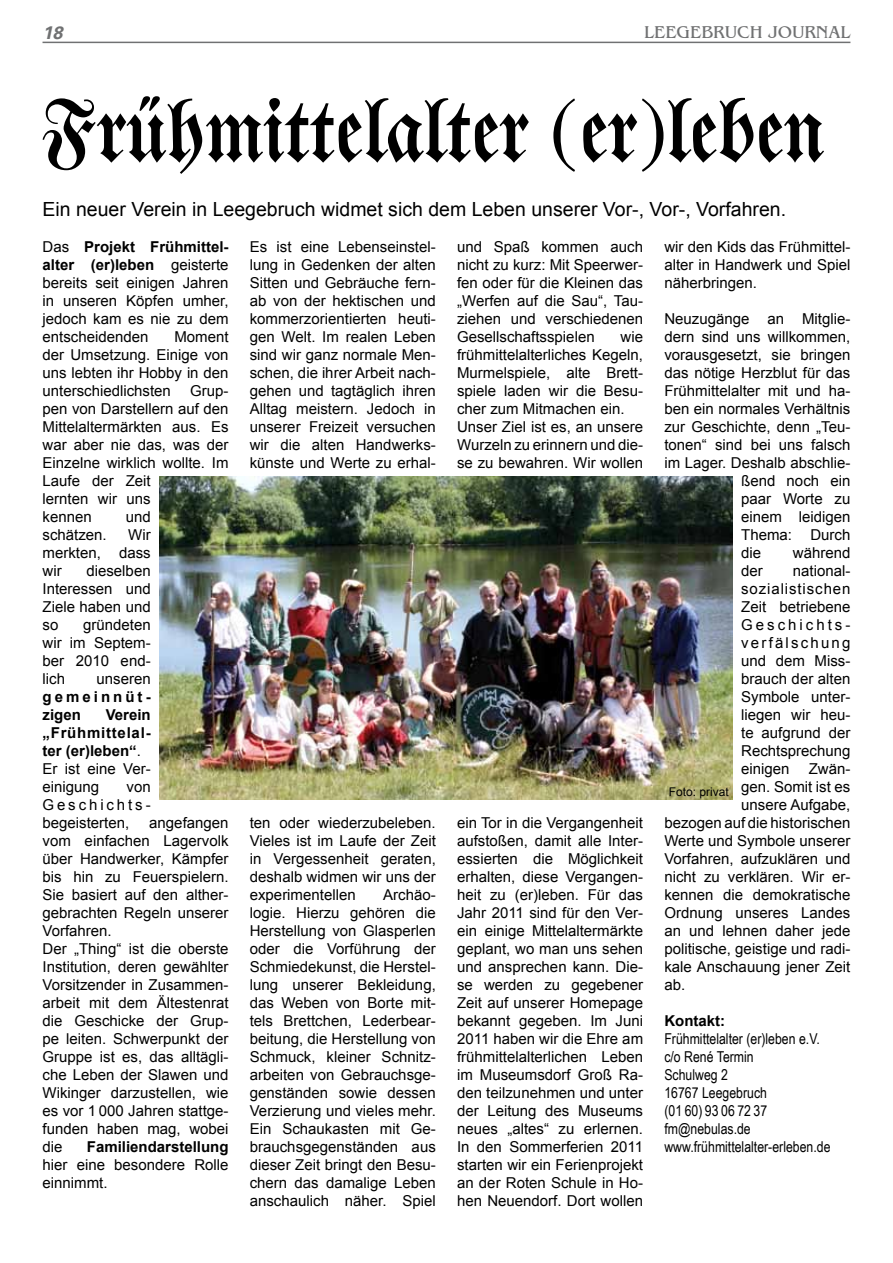
<style>
.page{position:relative;width:893px;height:1263px;background:#fff}
.page>*{position:absolute;margin:0;border:0;box-sizing:border-box;transform-origin:0 0}
.t1{font:19.5px "Arial";color:#000}
.t2{font:18px "Benguiat";color:#707172}
.t3{font:italic 700 18px "Univers";color:#707172}
.t4{font:15px/18px "Arial";color:#000;text-align:justify}
.t5{font:15px/18px "Arial Narrow";color:#000}
.t6{font:700 15px/18px "Arial";color:#000}
.t7{font:700 15px/18px "Arial";letter-spacing:.2em;color:#000}
.t8{font:12px "Arial";color:#000}
.s1{font-weight:700}
.s2{font-weight:400}
</style>
<div class="page">
<hr style="left:43px;top:42px;width:807px;height:1px;background:#707172">
<svg style="left:43px;top:96px;width:781px;height:78px"></svg>
<img style="left:159px;top:477px;width:574px;height:322px">
<p class="t3" style="left:43px;top:22px;width:22px">18</p>
<p class="t2" style="left:644px;top:23px;width:208px">LEEGEBRUCH JOURNAL</p>
<h1 class="t1" style="left:43px;top:196px;width:745px">Ein neuer Verein in Leegebruch widmet sich dem Leben unserer Vor-, Vor-, Vorfahren.</h1>
<p class="t4" style="left:43px;top:238px;width:188px">Das <span class="s1">Projekt Frühmittel&shy;alter (er)leben</span> geisterte bereits seit einigen Jahren in unseren Köpfen umher, jedoch kam es nie zu dem entscheidenden</p>
<p class="t4" style="left:457px;top:238px;width:188px">und Spaß kommen auch nicht zu kurz: Mit Speerwer&shy;fen oder für die Kleinen das „Werfen auf die Sau“, Tau&shy;ziehen und verschiedenen Gesellschaftsspielen</p>
<p class="t4" style="left:664px;top:238px;width:188px">wir den Kids das Frühmittel&shy;alter in Handwerk und Spiel näherbringen.</p>
<p class="t4" style="left:664px;top:310px;width:188px">Neuzugänge an Mitglie-</p>
<p class="t4" style="left:664px;top:328px;width:188px">dern sind uns willkommen,</p>
<p class="t4" style="left:664px;top:346px;width:187px">vorausgesetzt, sie bringen</p>
<p class="t4" style="left:664px;top:364px;width:188px">das nötige Herzblut für das</p>
<p class="t4" style="left:664px;top:382px;width:188px">Frühmittelalter mit und ha-</p>
<p class="t4" style="left:664px;top:400px;width:188px">ben ein normales Verhältnis</p>
<p class="t4" style="left:664px;top:418px;width:188px">zur Geschichte, denn „Teu-</p>
<p class="t4" style="left:664px;top:436px;width:188px">tonen“ sind bei uns falsch</p>
<p class="t4" style="left:664px;top:454px;width:188px">im Lager. Deshalb abschlie-</p>
<p class="t4" style="left:741px;top:472px;width:111px">ßend noch ein</p>
<p class="t4" style="left:741px;top:490px;width:111px">paar Worte zu</p>
<p class="t4" style="left:741px;top:508px;width:111px">einem leidigen</p>
<p class="t4" style="left:741px;top:526px;width:111px">Thema: Durch</p>
<p class="t4" style="left:741px;top:544px;width:22px">die</p>
<p class="t4" style="left:793px;top:544px;width:59px">während</p>
<p class="t4" style="left:741px;top:562px;width:23px">der</p>
<p class="t4" style="left:250px;top:238px;width:188px">Es ist eine Lebenseinstel&shy;lung in Gedenken der alten Sitten und Gebräuche fern&shy;ab von der hektischen und kommerzorientierten heuti&shy;gen Welt. Im realen Leben sind wir ganz normale Men&shy;schen, die ihrer Arbeit nach&shy;gehen und tagtäglich ihren Alltag meistern. Jedoch in unserer Freizeit versuchen wir die alten Handwerks&shy;künste und Werte zu erhal-</p>
<p class="t4" style="left:43px;top:328px;width:188px;text-indent:132px">Moment der Umsetzung. Einige von uns lebten ihr Hobby in den unterschiedlichsten</p>
<p class="t4" style="left:457px;top:328px;width:188px;text-align:left;text-indent:164px">wie frühmittelalterliches Kegeln,<br>Murmelspiele, alte Brett&shy;spiele laden wir die Besu&shy;cher zum Mitmachen ein.<br>Unser Ziel ist es, an unsere<br>Wurzeln zu erinnern und die&shy;se zu bewahren. Wir wollen</p>
<p class="t4" style="left:43px;top:382px;width:188px;text-align:left;text-indent:148px">Grup&shy;pen von Darstellern auf den<br>Mittelaltermärkten aus. Es war aber nie das, was der<br>Einzelne wirklich wollte. Im<br>Laufe der Zeit<br>lernten wir uns<br>kennen</p>
<p class="t4" style="left:126px;top:508px;width:27px">und</p>
<p class="t4" style="left:43px;top:526px;width:66px">schätzen.</p>
<p class="t4" style="left:43px;top:526px;width:110px;text-indent:86px">Wir merkten, dass wir</p>
<p class="t4" style="left:43px;top:562px;width:110px;text-indent:44px">dieselben Interessen und Ziele haben und so</p>
<p class="t4" style="left:741px;top:562px;width:111px;text-indent:52px">national&shy;sozialistischen Zeit betriebene Geschichts&shy;verfälschung und dem Miss&shy;brauch der alten Symbole unter&shy;liegen wir heu&shy;te aufgrund der Rechtsprechung einigen</p>
<p class="t4" style="left:43px;top:616px;width:110px;text-indent:41px">gründeten wir im Septem&shy;ber 2010 end&shy;lich</p>
<p class="t4" style="left:96px;top:670px;width:56px">unseren</p>
<p class="t7" style="left:43px;top:688px;width:110px">gemeinnüt&shy;zigen</p>
<p class="t6" style="left:43px;top:706px;width:110px;text-indent:63px">Verein „Frühmittelal&shy;ter (er)leben“<span class="s2">.<br>Er ist eine Ver&shy;einigung</span></p>
<p class="t4" style="left:809px;top:760px;width:43px">Zwän-</p>
<p class="t4" style="left:741px;top:778px;width:111px">gen. Somit ist es</p>
<p class="t4" style="left:741px;top:796px;width:111px">unsere Aufgabe,</p>
<p class="t4" style="left:664px;top:814px;width:187px">bezogen auf die historischen</p>
<p class="t4" style="left:664px;top:832px;width:188px">Werte und Symbole unserer</p>
<p class="t4" style="left:664px;top:850px;width:188px">Vorfahren, aufzuklären und</p>
<p class="t4" style="left:664px;top:868px;width:188px">nicht zu verklären. Wir er-</p>
<p class="t4" style="left:664px;top:886px;width:188px">kennen die demokratische</p>
<p class="t4" style="left:664px;top:904px;width:187px">Ordnung unseres Landes</p>
<p class="t4" style="left:664px;top:922px;width:188px">an und lehnen daher jede</p>
<p class="t4" style="left:664px;top:940px;width:187px">politische, geistige und radi-</p>
<p class="t4" style="left:664px;top:958px;width:188px">kale Anschauung jener Zeit</p>
<p class="t4" style="left:664px;top:976px;width:22px">ab.</p>
<p class="t6" style="left:664px;top:1012px;width:62px">Kontakt:</p>
<p class="t5" style="left:664px;top:1030px;width:168px">Frühmittelalter (er)leben e.V. c/o René Termin<br>Schulweg 2<br>16767 Leegebruch<br>(01 60) 93 06 72 37 fm@nebulas.de www.frühmittelalter-erleben.de</p>
<p class="t4" style="left:43px;top:778px;width:110px;text-indent:84px">von Geschichts&shy;begeisterten,</p>
<p class="t8" style="left:669px;top:784px;width:62px">Foto: privat</p>
<p class="t4" style="left:43px;top:814px;width:188px;text-align:left;text-indent:107px">angefangen vom einfachen Lagervolk über Handwerker, Kämpfer bis hin zu Feuerspielern.<br>Sie basiert auf den alther&shy;gebrachten Regeln unserer<br>Vorfahren.<br>Der „Thing“ ist die oberste<br>Institution, deren gewählter<br>Vorsitzender in Zusammen&shy;arbeit mit dem Ältestenrat die Geschicke der Grup&shy;pe leiten. Schwerpunkt der<br>Gruppe ist es, das alltägli&shy;che Leben der Slawen und<br>Wikinger darzustellen, wie es vor 1 000 Jahren stattge&shy;funden haben mag, wobei die</p>
<p class="t4" style="left:250px;top:814px;width:188px">ten oder wiederzubeleben.<br>Vieles ist im Laufe der Zeit in Vergessenheit geraten, deshalb widmen wir uns der experimentellen</p>
<p class="t4" style="left:457px;top:814px;width:188px">ein Tor in die Vergangenheit aufstoßen, damit alle Inter&shy;essierten die Möglichkeit erhalten, diese Vergangen&shy;heit zu (er)leben. Für das Jahr 2011 sind für den Ver&shy;ein einige Mittelaltermärkte geplant, wo man uns sehen und ansprechen kann. Die&shy;se werden zu gegebener Zeit auf unserer Homepage bekannt gegeben. Im Juni 2011 haben wir die Ehre am frühmittelalterlichen Leben im Museumsdorf Groß Ra&shy;den teilzunehmen und unter der Leitung des Museums neues „altes“ zu erlernen.<br>In den Sommerferien 2011 starten wir ein Ferienprojekt an der Roten Schule in Ho&shy;hen Neuendorf. Dort wollen</p>
<p class="t4" style="left:250px;top:886px;width:188px;text-indent:134px">Archäo&shy;logie. Hierzu gehören die Herstellung von Glasperlen oder die Vorführung der Schmiedekunst, die Herstel&shy;lung unserer Bekleidung, das Weben von Borte mit&shy;tels Brettchen, Lederbear&shy;beitung, die Herstellung von Schmuck, kleiner Schnitz&shy;arbeiten von Gebrauchsge&shy;genständen sowie dessen Verzierung und vieles mehr.<br>Ein Schaukasten mit Ge&shy;brauchsgegenständen aus dieser Zeit bringt den Besu&shy;chern das damalige Leben anschaulich näher. Spiel</p>
<p class="t6" style="left:87px;top:1138px;width:143px">Familiendarstellung</p>
<p class="t4" style="left:43px;top:1156px;width:187px">hier eine besondere Rolle einnimmt.</p>
</div>
